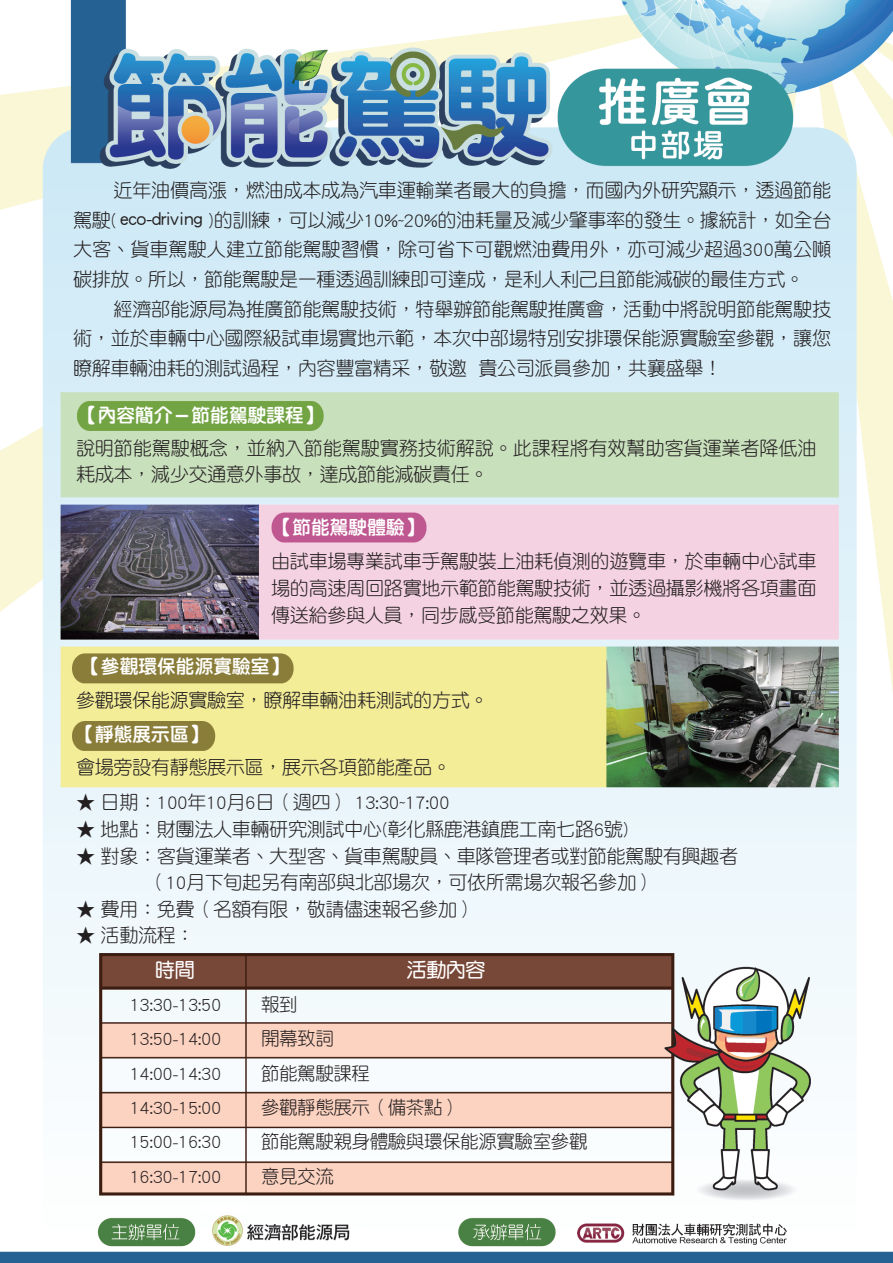
<style>
.page{position:relative;width:893px;height:1263px;background:#fff}
.page>*{position:absolute;margin:0;border:0;box-sizing:border-box;transform-origin:0 0}
.t1{font:19.95px "DF Yuan Std W7";letter-spacing:-.025em;color:#fff}
.t2{font:19.2px/29.5px "DF Yuan Std W3";letter-spacing:-.025em;color:#231f20;text-align:justify}
.t3{font:19.2px "DF Yuan Std W8";letter-spacing:-.025em;color:#fff}
.t4{font:18.6px "DF Yuan Std W3";letter-spacing:-.025em;color:#231f20}
.s1{font-family:"DF Hei Std W5"}
</style>
<div class="page">
<img style="left:0;top:0;width:893px;height:1263px">
<p class="t2" style="left:73px;top:175px;width:760px;text-indent:41px">近年油價高漲，燃油成本成為汽車運輸業者最大的負擔，而國內外研究顯示，透過節能駕駛( <span class="s1">eco-driving</span> )的訓練，可以減少10%~20%的油耗量及減少肇事率的發生。據統計，如全台大客、貨車駕駛人建立節能駕駛習慣，除可省下可觀燃油費用外，亦可減少超過300萬公噸碳排放。所以，節能駕駛是一種透過訓練即可達成，是利人利己且節能減碳的最佳方式。</p>
<p class="t2" style="left:73px;top:294px;width:760px;text-indent:41px">經濟部能源局為推廣節能駕駛技術，特舉辦節能駕駛推廣會，活動中將說明節能駕駛技術，並於車輛中心國際級試車場實地示範，本次中部場特別安排環保能源實驗室參觀，讓您瞭解車輛油耗的測試過程，內容豐富精采，敬邀 貴公司派員參加，共襄盛舉！</p>
<p class="t3" style="left:79px;top:405px;width:246px">【內容簡介－節能駕駛課程】</p>
<p class="t2" style="left:76px;top:434px;width:742px;line-height:26.5px">說明節能駕駛概念，並納入節能駕駛實務技術解說。此課程將有效幫助客貨運業者降低油耗成本，減少交通意外事故，達成節能減碳責任。</p>
<p class="t3" style="left:273px;top:517px;width:152px">【節能駕駛體驗】</p>
<p class="t2" style="left:271px;top:548px;width:547px;line-height:26.5px">由試車場專業試車手駕駛裝上油耗偵測的遊覽車，於車輛中心試車場的高速周回路實地示範節能駕駛技術，並透過攝影機將各項畫面傳送給參與人員，同步感受節能駕駛之效果。</p>
<p class="t3" style="left:82px;top:656px;width:208px">【參觀環保能源實驗室】</p>
<p class="t2" style="left:76px;top:685px;width:414px">參觀環保能源實驗室，瞭解車輛油耗測試的方式。</p>
<p class="t3" style="left:76px;top:723px;width:133px">【靜態展示區】</p>
<p class="t2" style="left:76px;top:752px;width:377px">會場旁設有靜態展示區，展示各項節能產品。</p>
<p class="t2" style="left:76px;top:787px;width:375px">★ 日期：100年10月6日（週四） 13:30~17:00</p>
<p class="t2" style="left:76px;top:814px;width:555px">★ 地點：財團法人車輛研究測試中心(彰化縣鹿港鎮鹿工南七路6號)</p>
<p class="t2" style="left:147px;top:842px;width:593px;line-height:26.5px;text-indent:-71px">★ 對象：客貨運業者、大型客、貨車駕駛員、車隊管理者或對節能駕駛有興趣者（10月下旬起另有南部與北部場次，可依所需場次報名參加）</p>
<p class="t2" style="left:76px;top:894px;width:401px">★ 費用：免費（名額有限，敬請儘速報名參加）</p>
<p class="t2" style="left:76px;top:920px;width:120px">★ 活動流程：</p>
<p class="t1" style="left:155px;top:959px;width:41px">時間</p>
<p class="t1" style="left:348px;top:959px;width:139px">　　　活動內容</p>
<p class="t4" style="left:130px;top:994px;width:93px">13:30-13:50</p>
<p class="t4" style="left:261px;top:994px;width:38px">報到</p>
<p class="t4" style="left:130px;top:1029px;width:93px">13:50-14:00</p>
<p class="t4" style="left:261px;top:1029px;width:74px">開幕致詞</p>
<p class="t4" style="left:130px;top:1063px;width:93px">14:00-14:30</p>
<p class="t4" style="left:261px;top:1063px;width:111px">節能駕駛課程</p>
<p class="t4" style="left:130px;top:1097px;width:93px">14:30-15:00</p>
<p class="t4" style="left:261px;top:1097px;width:201px">參觀靜態展示（備茶點）</p>
<p class="t4" style="left:130px;top:1131px;width:93px">15:00-16:30</p>
<p class="t4" style="left:261px;top:1131px;width:328px">節能駕駛親身體驗與環保能源實驗室參觀</p>
<p class="t4" style="left:130px;top:1166px;width:93px">16:30-17:00</p>
<p class="t4" style="left:261px;top:1166px;width:74px">意見交流</p>
</div>
